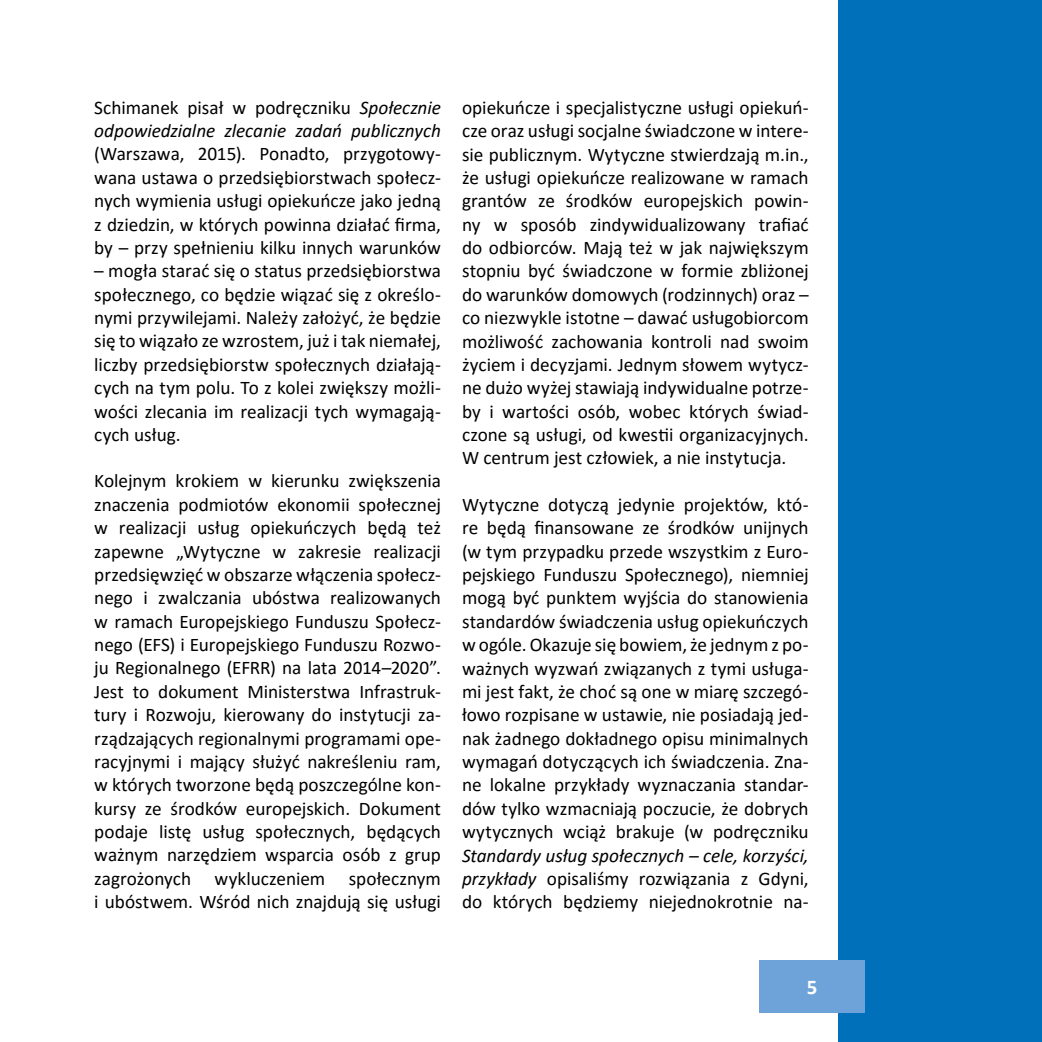
<style>
.page{position:relative;width:1042px;height:1042px;background:#fff}
.page>*{position:absolute;margin:0;border:0;box-sizing:border-box;transform-origin:0 0}
.t1{font:700 21px "Calibri";color:#fff}
.t2{font:19.25px/23.4px "Calibri";color:#000;text-align:justify}
.t3{font:italic 19.25px/23.4px "Calibri";color:#000}
.s1{font-style:normal}
.s2{font-style:italic}
</style>
<div class="page">
<div style="left:838px;top:0;width:204px;height:1042px;background:#0070ba"></div>
<div style="left:759px;top:960px;width:106px;height:52px;background:#6da3d8"></div>
<p class="t3" style="left:94px;top:95px;width:348px"><span class="s1">Schimanek pisał w podręczniku</span> Społecznie odpowiedzialne zlecanie zadań publicznych</p>
<p class="t2" style="left:94px;top:142px;width:348px">(Warszawa, 2015). Ponadto, przygotowy&shy;wana ustawa o przedsiębiorstwach społecz&shy;nych wymienia usługi opiekuńcze jako jedną z dziedzin, w których powinna działać firma, by – przy spełnieniu kilku innych warunków</p>
<p class="t2" style="left:94px;top:259px;width:348px">– mogła starać się o status przedsiębiorstwa społecznego, co będzie wiązać się z określo&shy;nymi przywilejami. Należy założyć, że będzie się to wiązało ze wzrostem, już i tak niemałej, liczby przedsiębiorstw społecznych działają&shy;cych na tym polu. To z kolei zwiększy możli&shy;wości zlecania im realizacji tych wymagają&shy;cych usług.</p>
<p class="t2" style="left:94px;top:469px;width:348px">Kolejnym krokiem w kierunku zwiększenia znaczenia podmiotów ekonomii społecznej w realizacji usług opiekuńczych będą też zapewne „Wytyczne w zakresie realizacji przedsięwzięć w obszarze włączenia społecz&shy;nego i zwalczania ubóstwa realizowanych w ramach Europejskiego Funduszu Społecz&shy;nego (EFS) i Europejskiego Funduszu Rozwo&shy;ju Regionalnego (EFRR) na lata 2014–2020”.<br>Jest to dokument Ministerstwa Infrastruk&shy;tury i Rozwoju, kierowany do instytucji za&shy;rządzających regionalnymi programami ope&shy;racyjnymi i mający służyć nakreśleniu ram, w których tworzone będą poszczególne kon&shy;kursy ze środków europejskich. Dokument podaje listę usług społecznych, będących ważnym narzędziem wsparcia osób z grup zagrożonych wykluczeniem społecznym i ubóstwem. Wśród nich znajdują się usługi</p>
<p class="t2" style="left:462px;top:95px;width:348px">opiekuńcze i specjalistyczne usługi opiekuń&shy;cze oraz usługi socjalne świadczone w intere&shy;sie publicznym. Wytyczne stwierdzają m.in., że usługi opiekuńcze realizowane w ramach grantów ze środków europejskich powin&shy;ny w sposób zindywidualizowany trafiać do odbiorców. Mają też w jak największym stopniu być świadczone w formie zbliżonej do warunków domowych (rodzinnych) oraz – co niezwykle istotne – dawać usługobiorcom możliwość zachowania kontroli nad swoim życiem i decyzjami. Jednym słowem wytycz&shy;ne dużo wyżej stawiają indywidualne potrze&shy;by i wartości osób, wobec których świad&shy;czone są usługi, od kwestii organizacyjnych.<br>W centrum jest człowiek, a nie instytucja.</p>
<p class="t2" style="left:462px;top:492px;width:348px">Wytyczne dotyczą jedynie projektów, któ&shy;re będą finansowane ze środków unijnych (w tym przypadku przede wszystkim z Euro&shy;pejskiego Funduszu Społecznego), niemniej mogą być punktem wyjścia do stanowienia standardów świadczenia usług opiekuńczych w ogóle. Okazuje się bowiem, że jednym z po&shy;ważnych wyzwań związanych z tymi usługa&shy;mi jest fakt, że choć są one w miarę szczegó&shy;łowo rozpisane w ustawie, nie posiadają jed&shy;nak żadnego dokładnego opisu minimalnych wymagań dotyczących ich świadczenia. Zna&shy;ne lokalne przykłady wyznaczania standar&shy;dów tylko wzmacniają poczucie, że dobrych wytycznych wciąż brakuje (w podręczniku</p>
<p class="t2" style="left:462px;top:843px;width:348px"><span class="s2">Standardy usług społecznych – cele, korzyści, przykłady</span> opisaliśmy rozwiązania z Gdyni, do których będziemy niejednokrotnie na-</p>
<p class="t1" style="left:807px;top:972px;width:12px">5</p>
</div>
